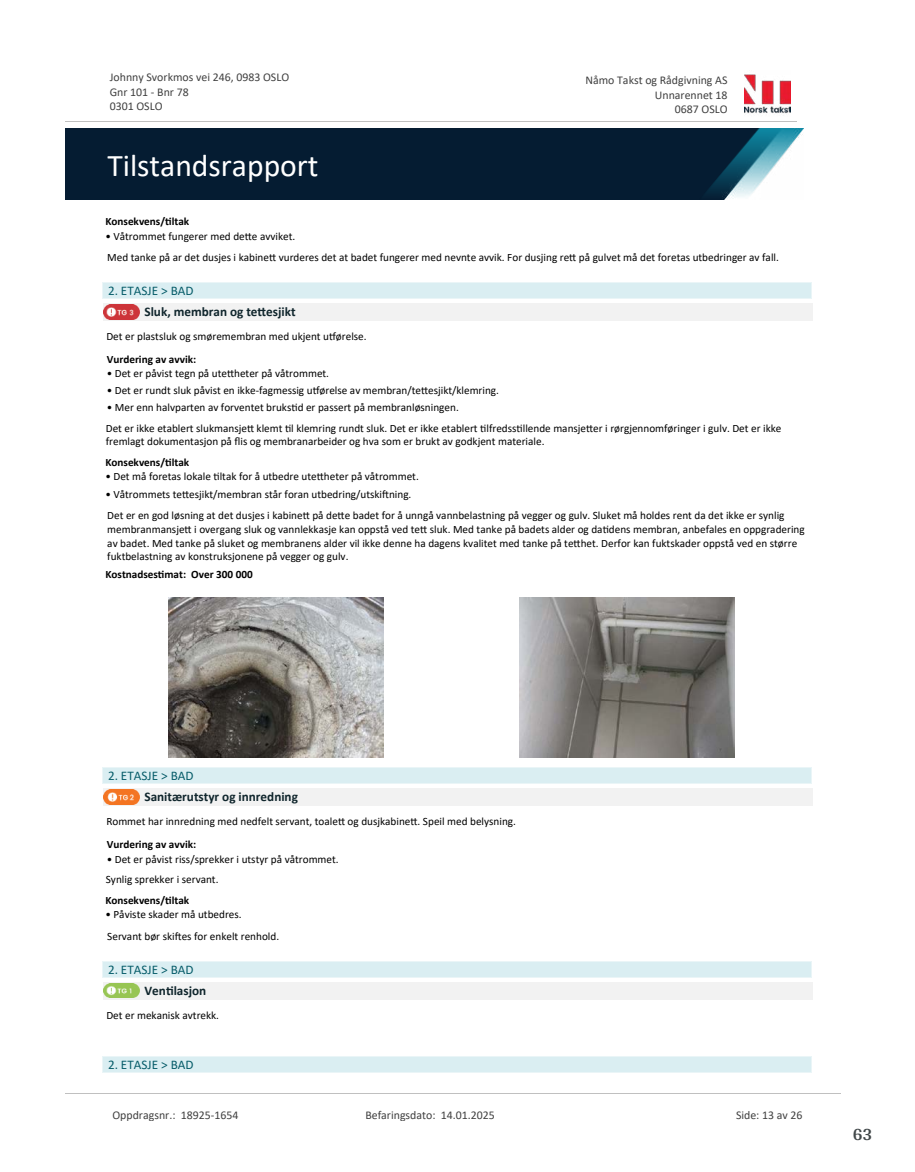
<style>
.page{position:relative;width:915px;height:1172px;background:#fff}
.page>*{position:absolute;margin:0;border:0;box-sizing:border-box;transform-origin:0 0}
.t1{font:31.65px "Calibri";color:#fff}
.t2{font:700 18px "Arya";color:#414749}
.t3{font:700 13.2px "Calibri";color:#0f252c}
.t4{font:13.2px "Calibri";color:#065c69}
.t5{font:11.85px/14.5px "Calibri";color:#404040}
.t6{font:11.25px/21.8px "Calibri";color:#000}
.t7{font:700 11.25px "Calibri";color:#000}
</style>
<div class="page">
<div style="left:104px;top:303px;width:708px;height:17px;background:#f2f2f2"></div>
<svg style="left:107px;top:319px;width:29px;height:1px"></svg>
<img style="left:104px;top:304px;width:35px;height:15px">
<div style="left:103px;top:282px;width:708px;height:16px;background:#daeef2"></div>
<hr style="left:103px;top:282px;width:708px;height:1px;background:#eaf5f7">
<hr style="left:103px;top:298px;width:708px;height:1px;background:#eaf5f7">
<img style="left:169px;top:598px;width:214px;height:160px">
<img style="left:519px;top:598px;width:215px;height:160px">
<div style="left:104px;top:788px;width:708px;height:18px;background:#f2f2f2"></div>
<svg style="left:107px;top:804px;width:29px;height:1px"></svg>
<img style="left:104px;top:789px;width:35px;height:15px">
<div style="left:103px;top:768px;width:708px;height:16px;background:#daeef2"></div>
<hr style="left:103px;top:767px;width:708px;height:1px;background:#eaf5f7">
<hr style="left:103px;top:783px;width:708px;height:1px;background:#eaf5f7">
<div style="left:104px;top:982px;width:708px;height:17px;background:#f2f2f2"></div>
<img style="left:104px;top:983px;width:35px;height:15px">
<div style="left:103px;top:961px;width:708px;height:16px;background:#daeef2"></div>
<hr style="left:103px;top:961px;width:708px;height:1px;background:#eaf5f7">
<hr style="left:103px;top:977px;width:708px;height:1px;background:#eaf5f7">
<div style="left:103px;top:1057px;width:708px;height:16px;background:#daeef2"></div>
<hr style="left:103px;top:1057px;width:708px;height:1px;background:#eaf5f7">
<hr style="left:103px;top:1073px;width:708px;height:1px;background:#eaf5f7">
<img style="left:744px;top:74px;width:46px;height:40px">
<hr style="left:65px;top:121px;width:731px;height:1px;background:#c0c0c0">
<img style="left:65px;top:129px;width:738px;height:71px">
<hr style="left:65px;top:1093px;width:775px;height:1px;background:#c0c0c0">
<p class="t5" style="left:110px;top:70px;width:181px">Johnny Svorkmos vei 246, 0983 OSLO<br>Gnr 101 - Bnr 78<br>0301 OSLO</p>
<p class="t5" style="left:585px;top:73px;width:143px">Nåmo Takst og Rådgivning AS</p>
<p class="t5" style="left:654px;top:87px;width:74px">Unnarennet 18</p>
<p class="t5" style="left:674px;top:102px;width:54px">0687 OSLO</p>
<h1 class="t1" style="left:107px;top:143px;width:213px">Tilstandsrapport</h1>
<p class="t7" style="left:105px;top:214px;width:85px">Konsekvens/琀椀ltak</p>
<p class="t6" style="left:105px;top:225px;width:674px">• Våtrommet fungerer med de琀琀e avviket.<br>Med tanke på ar det dusjes i kabine琀琀 vurderes det at badet fungerer med nevnte avvik. For dusjing re琀琀 på gulvet må det foretas utbedringer av fall.</p>
<p class="t4" style="left:108px;top:281px;width:87px">2. ETASJE &gt; BAD</p>
<p class="t3" style="left:144px;top:302px;width:152px">Sluk, membran og te琀琀esjikt</p>
<p class="t6" style="left:106px;top:325px;width:262px">Det er plastsluk og smøremembran med ukjent u琀昀ørelse.</p>
<p class="t7" style="left:107px;top:351px;width:91px">Vurdering av avvik:</p>
<p class="t6" style="left:107px;top:362px;width:224px">• Det er påvist tegn på ute琀琀heter på våtrommet.</p>
<p class="t6" style="left:107px;top:379px;width:393px">• Det er rundt sluk påvist en ikke-fagmessig u琀昀ørelse av membran/te琀琀esjikt/klemring.</p>
<p class="t6" style="left:106px;top:396px;width:677px;line-height:20.7px">• Mer enn halvparten av forventet bruks琀椀d er passert på membranløsningen.<br>Det er ikke etablert slukmansje琀琀 klemt 琀椀l klemring rundt sluk. Det er ikke etablert 琀椀lfredss琀椀llende mansje琀琀er i rørgjennomføringer i gulv. Det er ikke</p>
<p class="t6" style="left:106px;top:430px;width:440px">fremlagt dokumentasjon på 昀氀is og membranarbeider og hva som er brukt av godkjent materiale.</p>
<p class="t7" style="left:105px;top:454px;width:85px">Konsekvens/琀椀ltak</p>
<p class="t6" style="left:105px;top:465px;width:315px">• Det må foretas lokale 琀椀ltak for å utbedre ute琀琀heter på våtrommet.</p>
<p class="t6" style="left:105px;top:483px;width:680px">• Våtrommets te琀琀esjikt/membran står foran utbedring/utski昀琀ning.<br>Det er en god løsning at det dusjes i kabine琀琀 på de琀琀e badet for å unngå vannbelastning på vegger og gulv. Sluket må holdes rent da det ikke er synlig</p>
<p class="t6" style="left:107px;top:522px;width:698px;line-height:13.6px">membranmansje琀琀 i overgang sluk og vannlekkasje kan oppstå ved te琀琀 sluk. Med tanke på badets alder og da琀椀dens membran, anbefales en oppgradering av badet. Med tanke på sluket og membranens alder vil ikke denne ha dagens kvalitet med tanke på te琀琀het. Derfor kan fuktskader oppstå ved en større fuktbelastning av konstruksjonene på vegger og gulv.</p>
<p class="t7" style="left:105px;top:566px;width:149px">Kostnadses琀椀mat: Over 300 000</p>
<p class="t4" style="left:108px;top:767px;width:87px">2. ETASJE &gt; BAD</p>
<p class="t3" style="left:144px;top:787px;width:155px">Sanitærutstyr og innredning</p>
<p class="t6" style="left:106px;top:810px;width:411px">Rommet har innredning med nedfelt servant, toale琀琀 og dusjkabine琀琀. Speil med belysning.</p>
<p class="t7" style="left:107px;top:836px;width:91px">Vurdering av avvik:</p>
<p class="t6" style="left:106px;top:848px;width:234px;line-height:20.7px">• Det er påvist riss/sprekker i utstyr på våtrommet.<br>Synlig sprekker i servant.</p>
<p class="t7" style="left:105px;top:892px;width:85px">Konsekvens/琀椀ltak</p>
<p class="t6" style="left:105px;top:903px;width:175px">• Påviste skader må utbedres.<br>Servant bør ski昀琀es for enkelt renhold.</p>
<p class="t4" style="left:108px;top:960px;width:87px">2. ETASJE &gt; BAD</p>
<p class="t3" style="left:144px;top:981px;width:63px">Ven琀椀lasjon</p>
<p class="t6" style="left:106px;top:1004px;width:114px">Det er mekanisk avtrekk.</p>
<p class="t4" style="left:108px;top:1056px;width:87px">2. ETASJE &gt; BAD</p>
<p class="t5" style="left:112px;top:1107px;width:127px">Oppdragsnr.: 18925-1654</p>
<p class="t5" style="left:365px;top:1107px;width:131px">Befaringsdato: 14.01.2025</p>
<p class="t5" style="left:735px;top:1107px;width:68px">Side: 13 av 26</p>
<h2 class="t2" style="left:852px;top:1123px;width:21px">63</h2>
</div>
